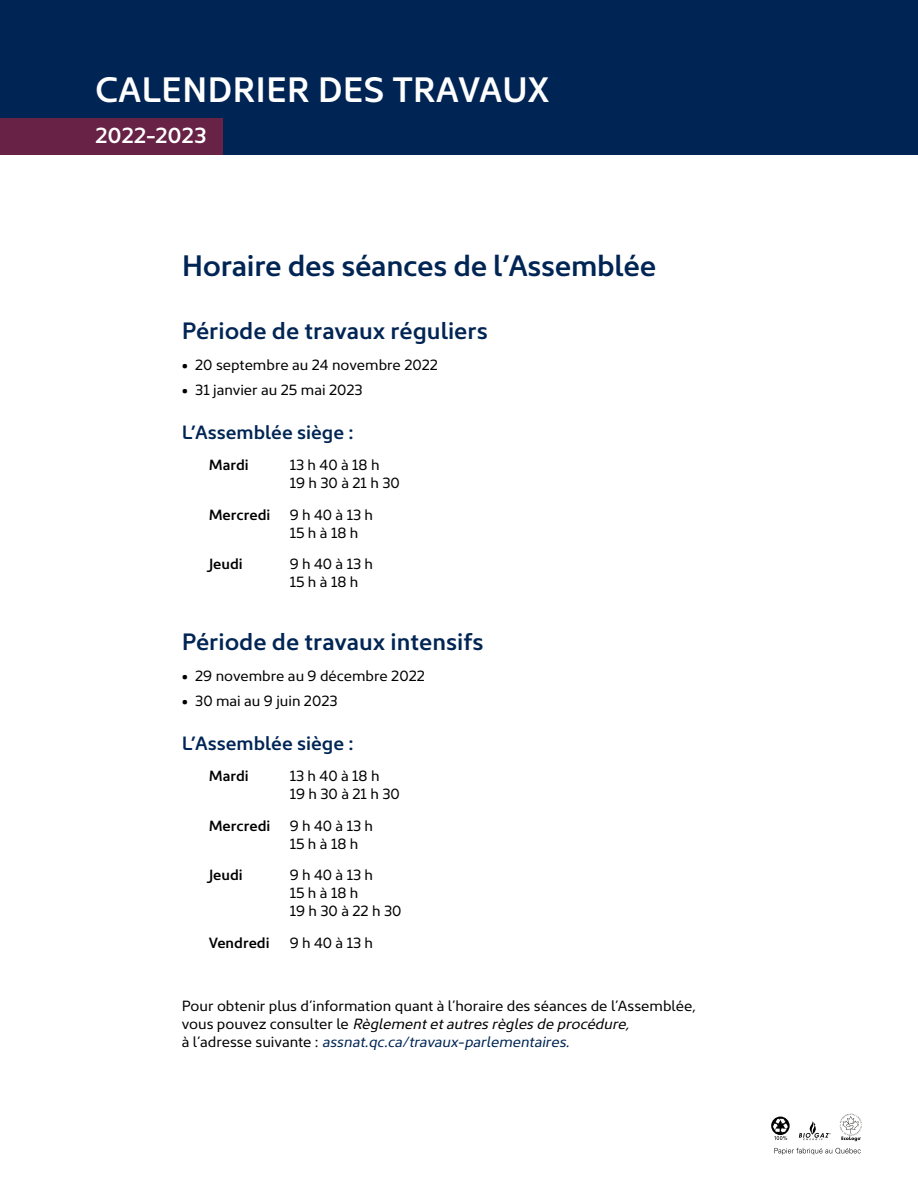
<style>
.page{position:relative;width:918px;height:1188px;background:#fff}
.page>*{position:absolute;margin:0;border:0;box-sizing:border-box;transform-origin:0 0}
.t1{font:600 35.7px "Kyrial Sans Pro";color:#fff}
.t2{font:600 30px "Kyrial Sans Pro";letter-spacing:-.01em;color:#002554}
.t3{font:600 24px "Kyrial Sans Pro";color:#002554}
.t4{font:600 22.5px "Kyrial Sans Pro";letter-spacing:-.01em;color:#fff}
.t5{font:600 19.5px "Kyrial Sans Pro";color:#002554}
.t6{font:15px/18px "Kyrial Sans Pro";color:#000}
.t7{font:600 15px "Kyrial Sans Pro";color:#000}
.s1{font-style:italic}
.s2{font-style:italic;color:#002554}
</style>
<div class="page">
<div style="left:0;top:0;width:918px;height:155px;background:#002554"></div>
<div style="left:0;top:118px;width:223px;height:37px;background:#672245"></div>
<svg style="left:771px;top:1117px;width:19px;height:23px"></svg>
<svg style="left:799px;top:1121px;width:32px;height:19px"></svg>
<svg style="left:840px;top:1114px;width:22px;height:27px"></svg>
<svg style="left:774px;top:1148px;width:87px;height:7px"></svg>
<h1 class="t1" style="left:95px;top:64px;width:456px">CALENDRIER DES TRAVAUX</h1>
<h3 class="t4" style="left:95px;top:119px;width:113px">2022-2023</h3>
<h2 class="t2" style="left:182px;top:244px;width:476px">Horaire des séances de l’Assemblée</h2>
<h3 class="t3" style="left:182px;top:313px;width:308px">Période de travaux réguliers</h3>
<p class="t6" style="left:182px;top:355px;width:258px">• 20 septembre au 24 novembre 2022</p>
<p class="t6" style="left:182px;top:380px;width:182px">• 31 janvier au 25 mai 2023</p>
<h3 class="t5" style="left:182px;top:418px;width:173px">L’Assemblée siège :</h3>
<p class="t7" style="left:209px;top:454px;width:42px">Mardi</p>
<p class="t6" style="left:290px;top:455px;width:112px">13 h 40 à 18 h<br>19 h 30 à 21 h 30</p>
<p class="t7" style="left:209px;top:504px;width:63px">Mercredi</p>
<p class="t6" style="left:290px;top:505px;width:85px">9 h 40 à 13 h<br>15 h à 18 h</p>
<p class="t7" style="left:209px;top:553px;width:36px">Jeudi</p>
<p class="t6" style="left:290px;top:554px;width:85px">9 h 40 à 13 h<br>15 h à 18 h</p>
<h3 class="t3" style="left:182px;top:624px;width:303px">Période de travaux intensifs</h3>
<p class="t6" style="left:182px;top:666px;width:245px">• 29 novembre au 9 décembre 2022</p>
<p class="t6" style="left:182px;top:691px;width:157px">• 30 mai au 9 juin 2023</p>
<h3 class="t5" style="left:182px;top:729px;width:173px">L’Assemblée siège :</h3>
<p class="t7" style="left:209px;top:765px;width:42px">Mardi</p>
<p class="t6" style="left:290px;top:766px;width:112px">13 h 40 à 18 h<br>19 h 30 à 21 h 30</p>
<p class="t7" style="left:209px;top:815px;width:63px">Mercredi</p>
<p class="t6" style="left:290px;top:816px;width:85px">9 h 40 à 13 h<br>15 h à 18 h</p>
<p class="t7" style="left:209px;top:864px;width:36px">Jeudi</p>
<p class="t6" style="left:290px;top:865px;width:113px">9 h 40 à 13 h<br>15 h à 18 h<br>19 h 30 à 22 h 30</p>
<p class="t7" style="left:209px;top:932px;width:62px">Vendredi</p>
<p class="t6" style="left:290px;top:933px;width:85px">9 h 40 à 13 h</p>
<p class="t6" style="left:182px;top:996px;width:516px">Pour obtenir plus d’information quant à l’horaire des séances de l’Assemblée, v o u s p o u v e z c o n s u lt e r l e <span class="s1">Règlementetautresrèglesde procédure,<br></span>à l ’a d r e s s e s u i va n t e : <span class="s2">assnat.qc.ca/travaux-parlementaires.</span></p>
</div>
